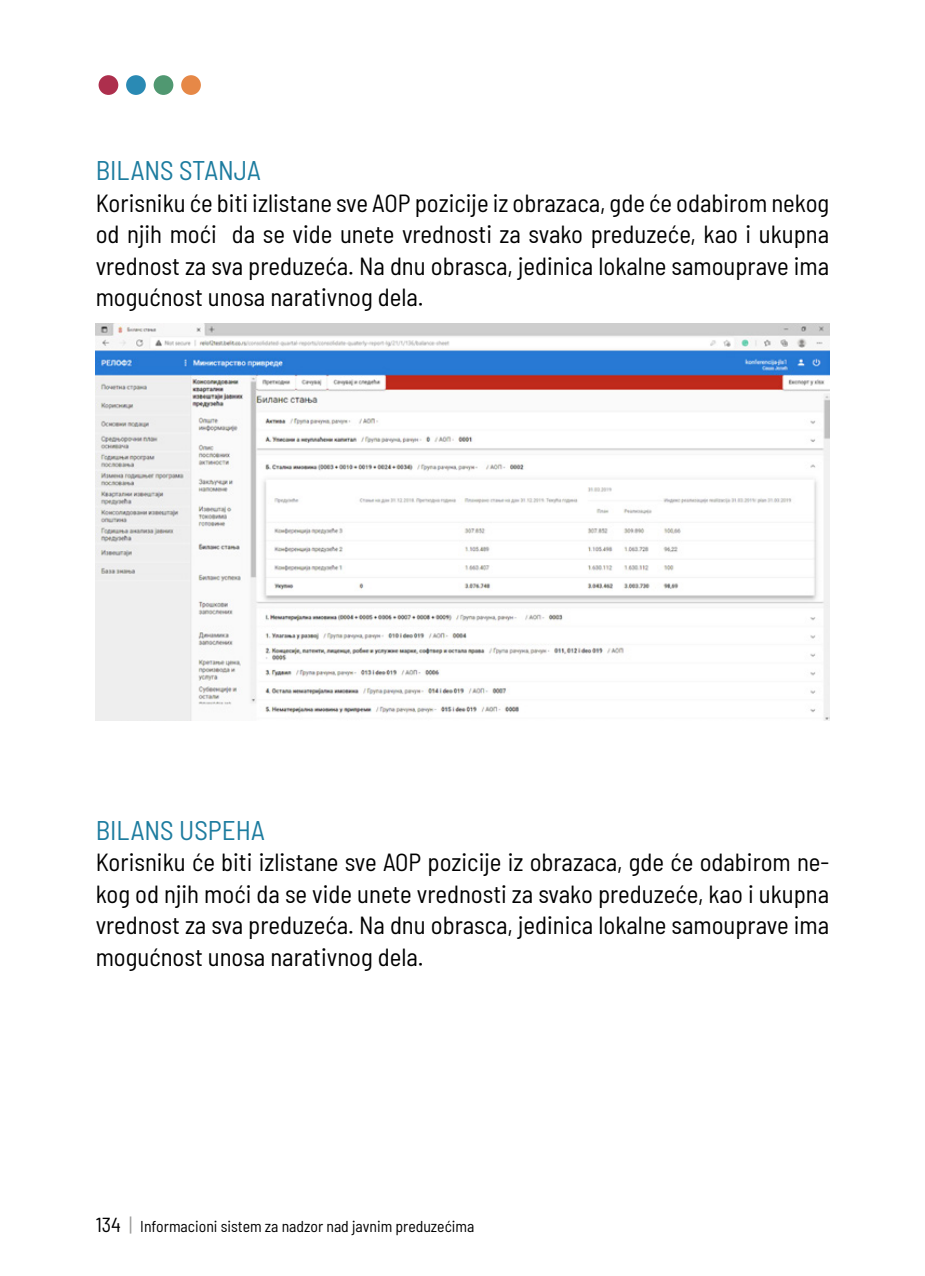
<style>
.page{position:relative;width:925px;height:1276px;background:#fff}
.page>*{position:absolute;margin:0;border:0;box-sizing:border-box;transform-origin:0 0}
.t1{font:semi-condensed 27px "Barlow";color:#1d7c9f}
.t2{font:semi-condensed 24.75px/31.5px "Barlow";color:#000;text-align:justify}
.t3{font:semi-condensed 15.75px "Barlow";color:#000}
.s1{font-size:20.25px}
.s2{font-size:20.25px;color:#9d9d9c}
</style>
<div class="page">
<div style="left:180px;top:74px;width:22px;height:22px;background:#e68847;border-radius:50%"></div>
<div style="left:178px;top:72px;width:26px;height:26px;border:3px solid #fff;border-radius:50%"></div>
<div style="left:152px;top:74px;width:23px;height:22px;background:#509871;border-radius:50%"></div>
<div style="left:151px;top:72px;width:25px;height:26px;border:3px solid #fff;border-radius:50%"></div>
<div style="left:125px;top:74px;width:22px;height:22px;background:#2a8ab4;border-radius:50%"></div>
<div style="left:123px;top:72px;width:26px;height:26px;border:3px solid #fff;border-radius:50%"></div>
<div style="left:97px;top:74px;width:23px;height:22px;background:#ad2f4d;border-radius:50%"></div>
<div style="left:96px;top:72px;width:25px;height:26px;border:3px solid #fff;border-radius:50%"></div>
<img style="left:96px;top:324px;width:733px;height:397px">
<p class="t1" style="left:96px;top:151px;width:167px">BILANS STANJA</p>
<p class="t2" style="left:96px;top:185px;width:735px">Korisniku će biti izlistane sve AOP pozicije iz obrazaca, gde će odabirom nekog od njih moći da se vide unete vrednosti za svako preduzeće, kao i ukupna vrednost za sva preduzeća. Na dnu obrasca, jedinica lokalne samouprave ima mogućnost unosa narativnog dela.</p>
<p class="t1" style="left:96px;top:811px;width:171px">BILANS USPEHA</p>
<p class="t2" style="left:96px;top:845px;width:735px">Korisniku će biti izlistane sve AOP pozicije iz obrazaca, gde će odabirom ne&shy;kog od njih moći da se vide unete vrednosti za svako preduzeće, kao i ukupna vrednost za sva preduzeća. Na dnu obrasca, jedinica lokalne samouprave ima mogućnost unosa narativnog dela.</p>
<p class="t3" style="left:96px;top:1214px;width:380px"><span class="s1">134</span> <span class="s2">|</span> Informacioni sistem za nadzor nad javnim preduzećima</p>
</div>
